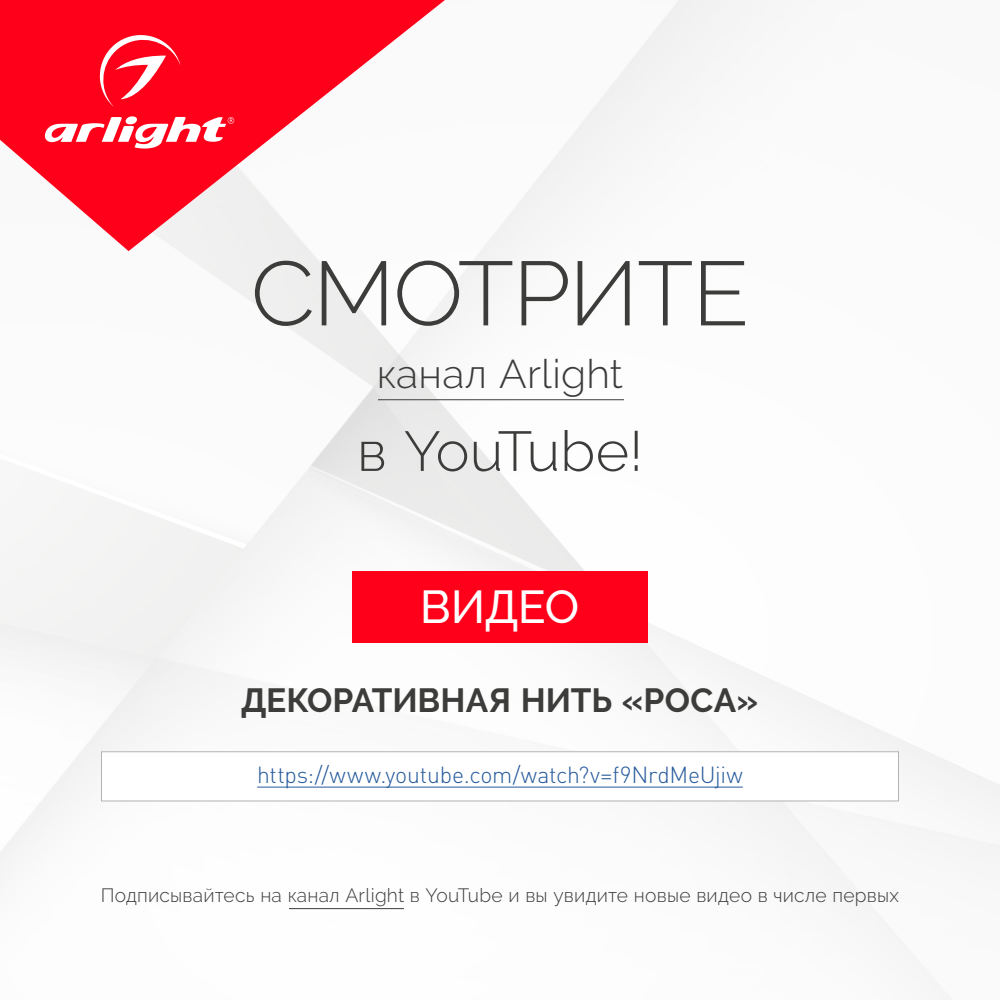
<style>
.page{position:relative;width:1000px;height:1000px;background:#fff}
.page>*{position:absolute;margin:0;border:0;box-sizing:border-box;transform-origin:0 0}
.t1{font:300 90.6px "Raleway";letter-spacing:-.015em;color:#3c3c3b}
.t2{font:300 56px "Raleway";letter-spacing:-.045em;color:#3c3c3b}
.t3{font:500 46px "Raleway";letter-spacing:-.01em;color:#fff}
.t4{font:300 40px "Raleway";letter-spacing:.005em;color:#3c3c3b}
.t5{font:700 33.4px "Raleway";color:#3c3c3b}
.t6{font:300 23px "DIN Pro";letter-spacing:-.01em;color:#275b9b}
.t7{font:300 19.2px "Raleway";letter-spacing:.015em;color:#3c3c3b}
</style>
<div class="page">
<img style="left:0;top:0;width:1000px;height:985px">
<svg style="left:0;top:0;width:445px;height:251px;fill:#ff001a"></svg>
<svg style="left:41px;top:116px;width:193px;height:36px"></svg>
<svg style="left:94px;top:29px;width:87px;height:78px;background:#ff2b41"></svg>
<div style="left:102px;top:752px;width:796px;height:49px;background:#fff"></div>
<hr style="left:257px;top:787px;width:486px;height:1px;background:#275b9b">
<div style="left:101px;top:751px;width:798px;height:50px;border:1px solid #b3b2b2"></div>
<div style="left:352px;top:571px;width:296px;height:71px;background:#ff001a"></div>
<hr style="left:378px;top:399px;width:246px;height:1px;background:#3c3c3b">
<hr style="left:289px;top:908px;width:115px;height:1px;background:#3c3c3b">
<h1 class="t1" style="left:251px;top:241px;width:500px">СМОТРИТЕ</h1>
<h3 class="t4" style="left:377px;top:350px;width:248px">канал Arlight</h3>
<h2 class="t2" style="left:357px;top:418px;width:288px">в YouTube!</h2>
<h3 class="t3" style="left:421px;top:580px;width:160px">ВИДЕО</h3>
<h3 class="t5" style="left:241px;top:682px;width:519px">ДЕКОРАТИВНАЯ НИТЬ «РОСА»</h3>
<p class="t6" style="left:257px;top:757px;width:487px">https://www.youtube.com/watch?v=f9NrdMeUjiw</p>
<p class="t7" style="left:101px;top:884px;width:800px">Подписывайтесь на канал Arlight в YouTube и вы увидите новые видео в числе первых</p>
</div>
